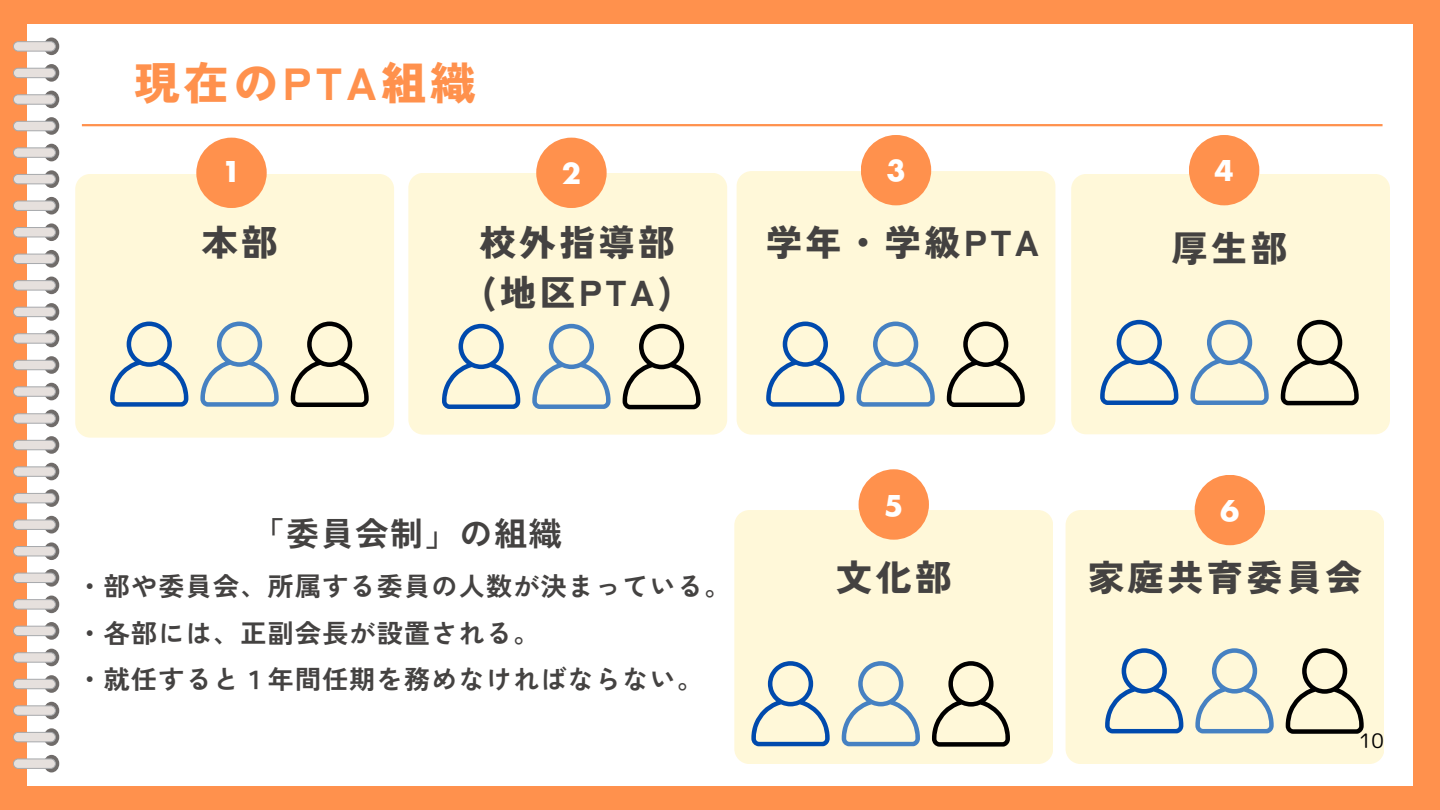
<style>
.page{position:relative;width:1440px;height:810px;background:#ff914d}
.page>*{position:absolute;margin:0;border:0;box-sizing:border-box;transform-origin:0 0}
.t1{font:900 45px "Zen Kaku Gothic New";letter-spacing:.1em;color:#ff914d}
.t2{font:900 36px/50.2px "Zen Kaku Gothic New";letter-spacing:.1em;color:#444241}
.t3{font:700 33px "Zen Kaku Gothic New";letter-spacing:.05em;color:#444241}
.t4{font:700 28px "Futura LT Pro";color:#fff}
.t5{font:700 26px/46.5px "Zen Kaku Gothic New";letter-spacing:.05em;color:#444241}
.t6{font:20px "rounded mplus 1 p regular";color:#000}
</style>
<div class="page">
<div style="left:27px;top:24px;width:1386px;height:762px;background:#fff"></div>
<div style="left:75px;top:174px;width:319px;height:264px;background:#fff8d9"></div>
<div style="left:408px;top:173px;width:319px;height:262px;background:#fff8d9"></div>
<div style="left:737px;top:171px;width:318px;height:264px;background:#fff8d9"></div>
<svg style="left:13px;top:38px;width:46px;height:362px"></svg>
<svg style="left:13px;top:410px;width:46px;height:362px"></svg>
<hr style="left:82px;top:124px;width:1301px;height:2px;background:#ff914d">
<div style="left:196px;top:138px;width:71px;height:70px;background:#ff914d;border-radius:50%"></div>
<div style="left:536px;top:138px;width:71px;height:70px;background:#ff914d;border-radius:50%"></div>
<div style="left:861px;top:135px;width:70px;height:70px;background:#ff914d;border-radius:50%"></div>
<div style="left:1071px;top:174px;width:319px;height:260px;background:#fff8d9"></div>
<div style="left:1189px;top:135px;width:70px;height:70px;background:#ff914d;border-radius:50%"></div>
<svg style="left:200px;top:322px;width:78px;height:85px"></svg>
<svg style="left:110px;top:322px;width:78px;height:85px"></svg>
<svg style="left:291px;top:322px;width:78px;height:85px"></svg>
<svg style="left:532px;top:324px;width:78px;height:85px"></svg>
<svg style="left:442px;top:324px;width:78px;height:85px"></svg>
<svg style="left:623px;top:324px;width:78px;height:85px"></svg>
<svg style="left:857px;top:322px;width:78px;height:85px"></svg>
<svg style="left:766px;top:322px;width:78px;height:85px"></svg>
<svg style="left:947px;top:322px;width:78px;height:85px"></svg>
<svg style="left:1190px;top:320px;width:78px;height:85px"></svg>
<svg style="left:1100px;top:320px;width:78px;height:85px"></svg>
<svg style="left:1281px;top:320px;width:78px;height:85px"></svg>
<div style="left:734px;top:510px;width:319px;height:254px;background:#fff8d9"></div>
<div style="left:859px;top:469px;width:70px;height:71px;background:#ff914d;border-radius:50%"></div>
<svg style="left:842px;top:661px;width:78px;height:85px"></svg>
<svg style="left:751px;top:661px;width:78px;height:85px"></svg>
<svg style="left:932px;top:661px;width:78px;height:86px"></svg>
<div style="left:1066px;top:510px;width:318px;height:254px;background:#fff8d9"></div>
<div style="left:1195px;top:475px;width:70px;height:70px;background:#ff914d;border-radius:50%"></div>
<svg style="left:1195px;top:648px;width:78px;height:85px"></svg>
<svg style="left:1105px;top:648px;width:78px;height:85px"></svg>
<svg style="left:1286px;top:648px;width:78px;height:86px"></svg>
<h1 class="t1" style="left:134px;top:48px;width:343px">現在のPTA組織</h1>
<p class="t4" style="left:222px;top:159px;width:21px">1</p>
<p class="t4" style="left:562px;top:161px;width:21px">2</p>
<p class="t4" style="left:886px;top:158px;width:21px">3</p>
<p class="t2" style="left:202px;top:215px;width:77px">本部</p>
<p class="t2" style="left:480px;top:215px;width:196px">校外指導部(地区PTA)</p>
<h3 class="t2" style="left:766px;top:215px;width:274px">学年・学級PTA</h3>
<p class="t4" style="left:1215px;top:158px;width:21px">4</p>
<p class="t2" style="left:1172px;top:221px;width:117px">厚生部</p>
<p class="t3" style="left:252px;top:508px;width:312px">「委員会制」の組織</p>
<p class="t5" style="left:77px;top:562px;width:655px">・部や委員会、所属する委員の人数が決まっている。・各部には、正副会長が設置される。<br>・就任すると１年間任期を務めなければならない。</p>
<h2 class="t4" style="left:884px;top:493px;width:21px">5</h2>
<p class="t4" style="left:1220px;top:498px;width:21px">6</p>
<h2 class="t2" style="left:1088px;top:550px;width:275px">家庭共育委員会</h2>
<p class="t2" style="left:836px;top:550px;width:117px">文化部</p>
<p class="t6" style="left:1359px;top:726px;width:26px">10</p>
</div>
